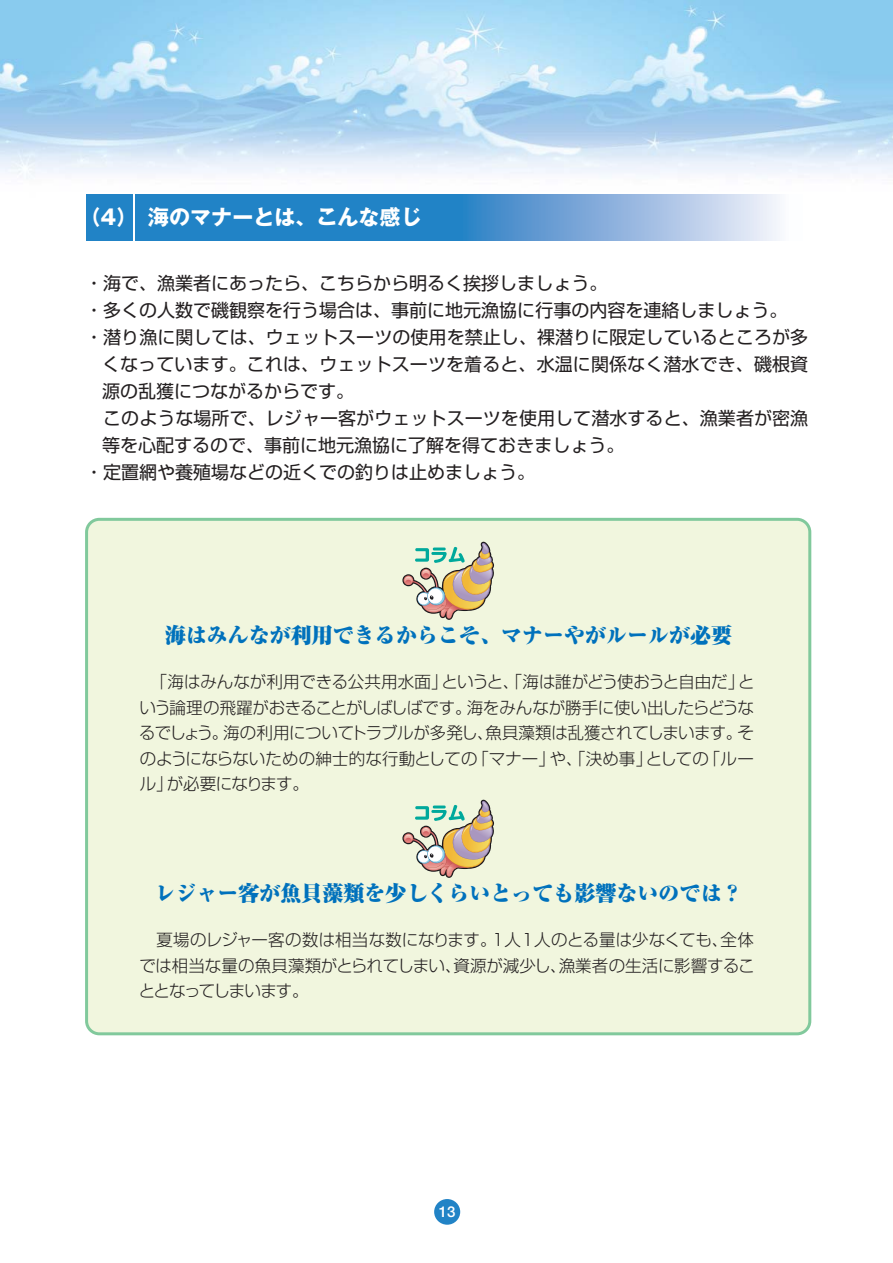
<style>
.page{position:relative;width:893px;height:1263px;background:#fff}
.page>*{position:absolute;margin:0;border:0;box-sizing:border-box;transform-origin:0 0}
.t1{font:900 21px "Ryumin";color:#0071bc}
.t2{font:700 21px "Gothic MB101";color:#fff}
.t3{font:18px "Shin Go";color:#231f20}
.t4{font:300 16.5px/25.5px "Shin Go";letter-spacing:-.02em;color:#231f20;text-align:justify}
.t5{font:700 15px "Futo Go B101";color:#fff}
</style>
<div class="page">
<img style="left:0;top:0;width:892px;height:199px">
<div style="left:434px;top:1199px;width:26px;height:26px;background:#2183c6;border-radius:50%"></div>
<svg style="left:136px;top:194px;width:666px;height:47px;background:#5d9fd3"></svg>
<div style="left:86px;top:194px;width:46px;height:47px;background:#2183c6"></div>
<div style="left:85px;top:518px;width:726px;height:517px;background:#f1f6de;border:3px solid #81c99c;border-radius:13px"></div>
<img style="left:402px;top:542px;width:92px;height:78px">
<img style="left:402px;top:800px;width:92px;height:78px">
<p class="t2" style="left:79px;top:209px;width:343px">（4）海のマナーとは、こんな感じ</p>
<p class="t3" style="left:85px;top:276px;width:523px">・海で、漁業者にあったら、こちらから明るく挨拶しましょう。</p>
<p class="t3" style="left:85px;top:303px;width:703px">・多くの人数で磯観察を行う場合は、事前に地元漁協に行事の内容を連絡しましょう。</p>
<p class="t3" style="left:85px;top:330px;width:724px">・潜り漁に関しては、ウェットスーツの使用を禁止し、裸潜りに限定しているところが多</p>
<p class="t3" style="left:102px;top:357px;width:707px">くなっています。これは、ウェットスーツを着ると、水温に関係なく潜水でき、磯根資</p>
<p class="t3" style="left:102px;top:384px;width:254px">源の乱獲につながるからです。</p>
<p class="t3" style="left:103px;top:411px;width:706px">このような場所で、レジャー客がウェットスーツを使用して潜水すると、漁業者が密漁</p>
<p class="t3" style="left:102px;top:438px;width:524px">等を心配するので、事前に地元漁協に了解を得ておきましょう。</p>
<p class="t3" style="left:85px;top:465px;width:451px">・定置網や養殖場などの近くでの釣りは止めましょう。</p>
<p class="t1" style="left:165px;top:628px;width:569px">海はみんなが利用できるからこそ、マナーやがルールが必要</p>
<p class="t4" style="left:139px;top:671px;width:617px;text-indent:11px">「海はみんなが利用できる公共用水面」というと、「海は誰がどう使おうと自由だ」という論理の飛躍がおきることがしばしばです。海をみんなが勝手に使い出したらどうなるでしょう。海の利用についてトラブルが多発し、魚貝藻類は乱獲されてしまいます。そのようにならないための紳士的な行動としての「マナー」や、「決め事」としての「ルール」が必要になります。</p>
<p class="t1" style="left:154px;top:886px;width:590px">レジャー客が魚貝藻類を少しくらいとっても影響ないのでは？</p>
<p class="t4" style="left:139px;top:929px;width:617px">　夏場のレジャー客の数は相当な数になります。1人1人のとる量は少なくても、全体では相当な量の魚貝藻類がとられてしまい、資源が減少し、漁業者の生活に影響することとなってしまいます。</p>
<p class="t5" style="left:439px;top:1206px;width:18px">13</p>
</div>
